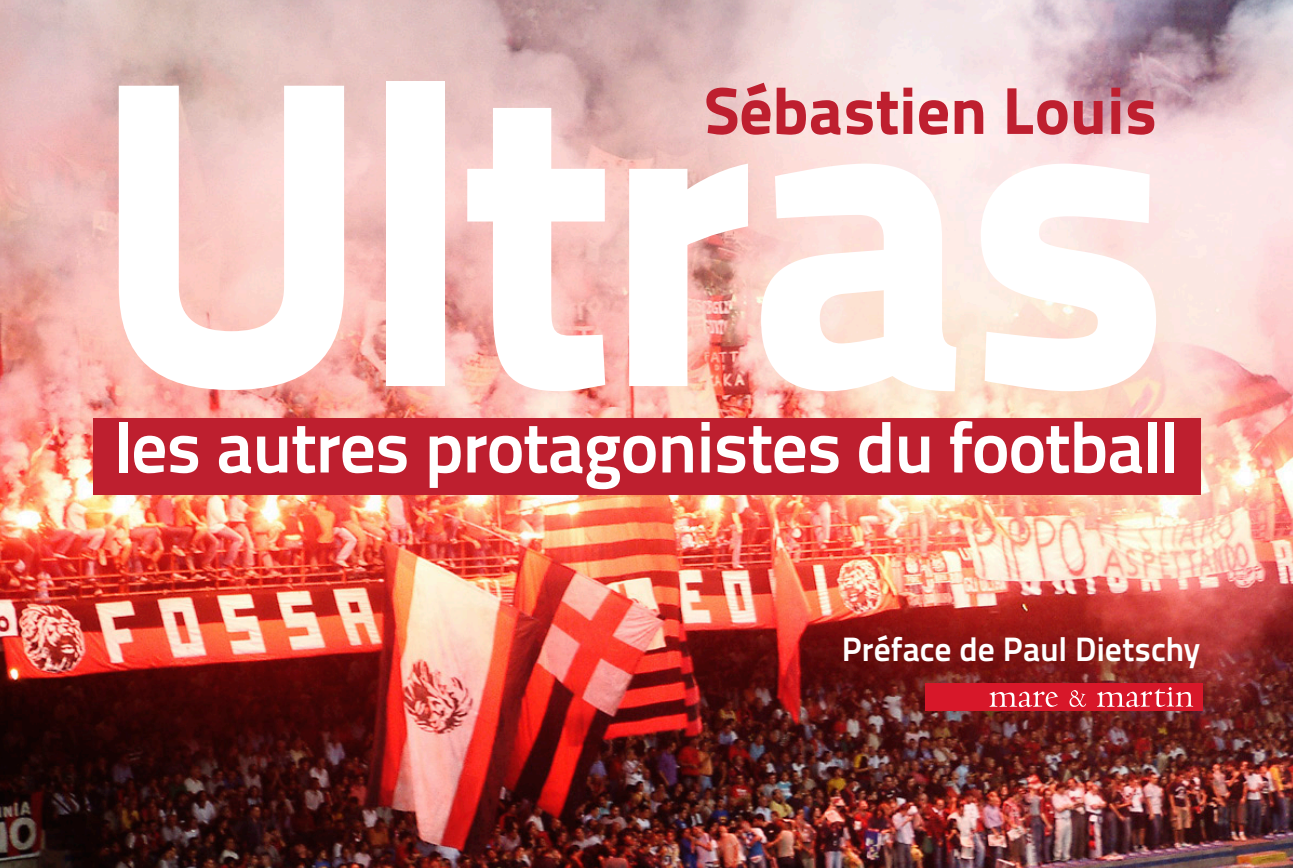
<style>
.page{position:relative;width:1293px;height:868px;background:#fff}
.page>*{position:absolute;margin:0;border:0;box-sizing:border-box;transform-origin:0 0}
.t1{font:435px "Titillium Text 25 L 999 wt";letter-spacing:-.03em;color:#fff}
.t2{font:72px "Titillium Text 25 L 800 wt";letter-spacing:-.02em;color:#fff}
.t3{font:66px "Titillium Text 25 L 999 wt";color:#be1f2f}
.t4{font:33.6px "Titillium Text 25 L 800 wt";letter-spacing:-.005em;color:#fff}
</style>
<div class="page">
<img style="left:0;top:0;width:1293px;height:867px">
<div style="left:93px;top:418px;width:1107px;height:77px;background:#be1f2f"></div>
<div style="left:925px;top:682px;width:277px;height:28px;background:#d71729"></div>
<svg style="left:989px;top:687px;width:204px;height:20px"></svg>
<p class="t1" style="left:93px;top:-108px;width:1085px">Ultras</p>
<p class="t2" style="left:114px;top:391px;width:1066px">les autres protagonistes du football</p>
<p class="t3" style="left:704px;top:59px;width:454px">Sébastien Louis</p>
<p class="t4" style="left:841px;top:623px;width:360px">Préface de Paul Dietschy</p>
</div>
